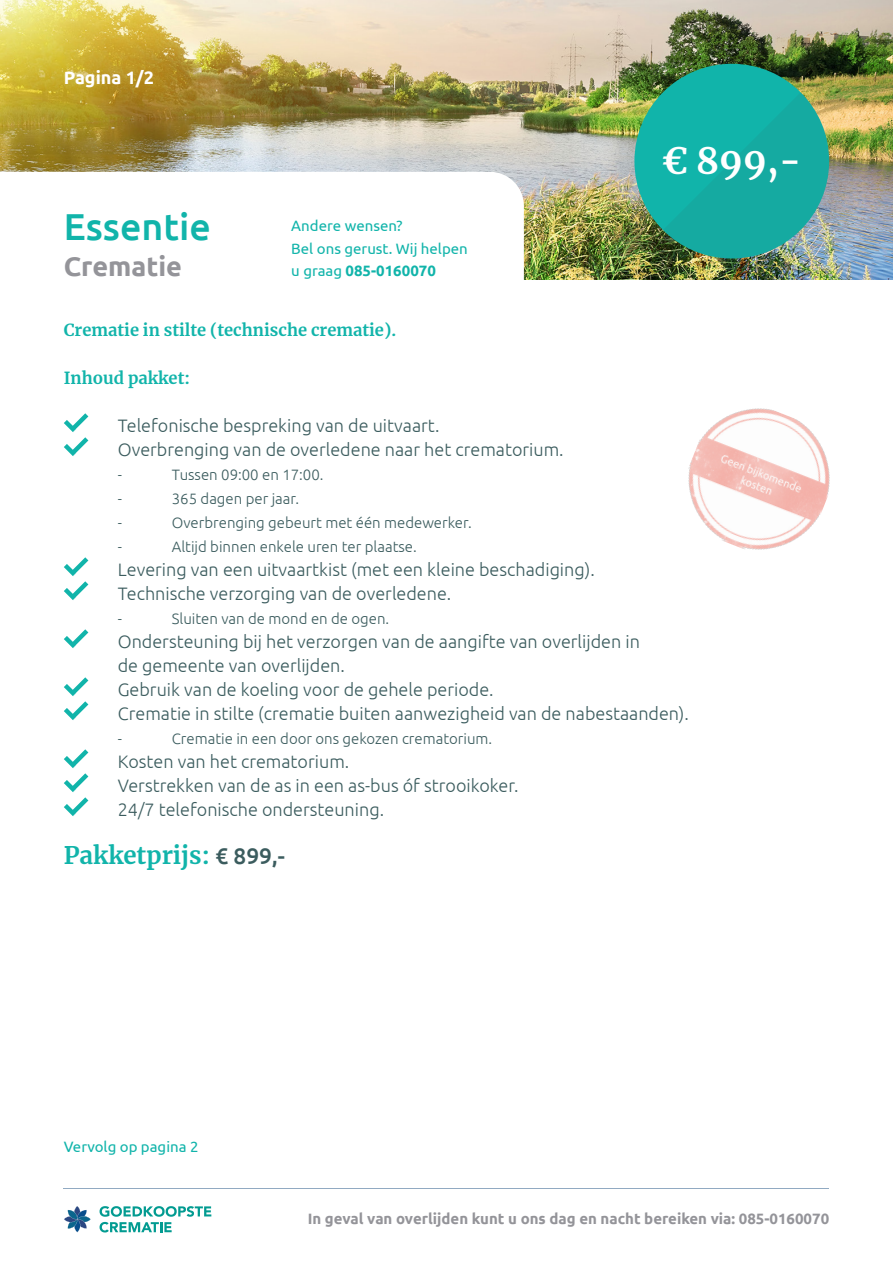
<style>
.page{position:relative;width:893px;height:1263px;background:#fff}
.page>*{position:absolute;margin:0;border:0;box-sizing:border-box;transform-origin:0 0}
.t1{font:500 37.5px "Ubuntu";color:#11b4aa}
.t2{font:700 36px "Merriweather";color:#fff}
.t3{font:700 27px "Ubuntu";color:#949499}
.t4{font:700 24px "Merriweather";color:#11b4aa}
.t5{font:300 18px/24px "Ubuntu";color:#3b5c5e}
.t6{font:700 18px "Ubuntu";color:#fff}
.t7{font:700 16.5px "Merriweather";color:#11b4aa}
.t8{font:300 15px "Ubuntu";color:#3b5c5e}
.t9{font:15px/22.2px "Ubuntu";color:#11b4aa}
.t10{font:700 15px "Ubuntu";color:#949499}
.s1{font-weight:700}
.s2{font-family:"Ubuntu";font-weight:500;font-size:22.5px;color:#3b5c5e}
</style>
<div class="page">
<img style="left:0;top:0;width:893px;height:280px">
<div style="left:634px;top:64px;width:195px;height:194px;background:#11b4aa;border-radius:50%"></div>
<img style="left:663px;top:92px;width:176px;height:176px">
<svg style="left:64px;top:413px;width:24px;height:43px"></svg>
<svg style="left:64px;top:557px;width:24px;height:43px"></svg>
<svg style="left:64px;top:629px;width:24px;height:19px"></svg>
<svg style="left:64px;top:677px;width:24px;height:43px"></svg>
<svg style="left:64px;top:749px;width:24px;height:67px"></svg>
<svg style="left:0;top:172px;width:524px;height:108px"></svg>
<hr style="left:64px;top:1188px;width:765px;height:1px;background:#91aac2">
<img style="left:688px;top:408px;width:142px;height:142px">
<svg style="left:100px;top:1206px;width:111px;height:26px"></svg>
<svg style="left:64px;top:1206px;width:27px;height:26px"></svg>
<p class="t6" style="left:64px;top:67px;width:92px">Pagina 1/2</p>
<h1 class="t1" style="left:64px;top:203px;width:149px">Essentie</h1>
<h3 class="t3" style="left:64px;top:250px;width:120px">Crematie</h3>
<p class="t9" style="left:291px;top:215px;width:178px">Andere wensen?<br>Bel ons gerust. Wij helpen u graag <span class="s1">085-0160070</span></p>
<h2 class="t2" style="left:662px;top:136px;width:141px">€ 899,-</h2>
<p class="t7" style="left:64px;top:319px;width:334px">Crematie in stilte (technische crematie).</p>
<p class="t7" style="left:64px;top:367px;width:128px">Inhoud pakket:</p>
<p class="t5" style="left:118px;top:413px;width:447px">Telefonische bespreking van de uitvaart.<br>Overbrenging van de overledene naar het crematorium.</p>
<p class="t8" style="left:118px;top:466px;width:6px">-</p>
<p class="t8" style="left:172px;top:466px;width:153px">Tussen 09:00 en 17:00.</p>
<p class="t8" style="left:118px;top:490px;width:6px">-</p>
<p class="t8" style="left:172px;top:490px;width:129px">365 dagen per jaar.</p>
<p class="t8" style="left:118px;top:514px;width:6px">-</p>
<p class="t8" style="left:172px;top:514px;width:302px">Overbrenging gebeurt met één medewerker.</p>
<p class="t8" style="left:118px;top:538px;width:6px">-</p>
<p class="t8" style="left:172px;top:538px;width:247px">Altijd binnen enkele uren ter plaatse.</p>
<p class="t5" style="left:118px;top:557px;width:478px">Levering van een uitvaartkist (met een kleine beschadiging).<br>Technische verzorging van de overledene.</p>
<p class="t8" style="left:118px;top:610px;width:6px">-</p>
<p class="t8" style="left:172px;top:610px;width:219px">Sluiten van de mond en de ogen.</p>
<p class="t5" style="left:118px;top:629px;width:573px">Ondersteuning bij het verzorgen van de aangifte van overlijden in<br>de gemeente van overlijden.<br>Gebruik van de koeling voor de gehele periode.<br>Crematie in stilte (crematie buiten aanwezigheid van de nabestaanden).</p>
<p class="t8" style="left:118px;top:730px;width:6px">-</p>
<p class="t8" style="left:172px;top:730px;width:322px">Crematie in een door ons gekozen crematorium.</p>
<p class="t5" style="left:118px;top:749px;width:402px">Kosten van het crematorium.<br>Verstrekken van de as in een as-bus óf strooikoker.<br>24/7 telefonische ondersteuning.</p>
<h3 class="t4" style="left:64px;top:839px;width:223px">Pakketprijs: <span class="s2">€ 899,-</span></h3>
<p class="t9" style="left:64px;top:1135px;width:136px">Vervolg op pagina 2</p>
<p class="t10" style="left:308px;top:1210px;width:523px">In geval van overlijden kunt u ons dag en nacht bereiken via: 085-0160070</p>
</div>
